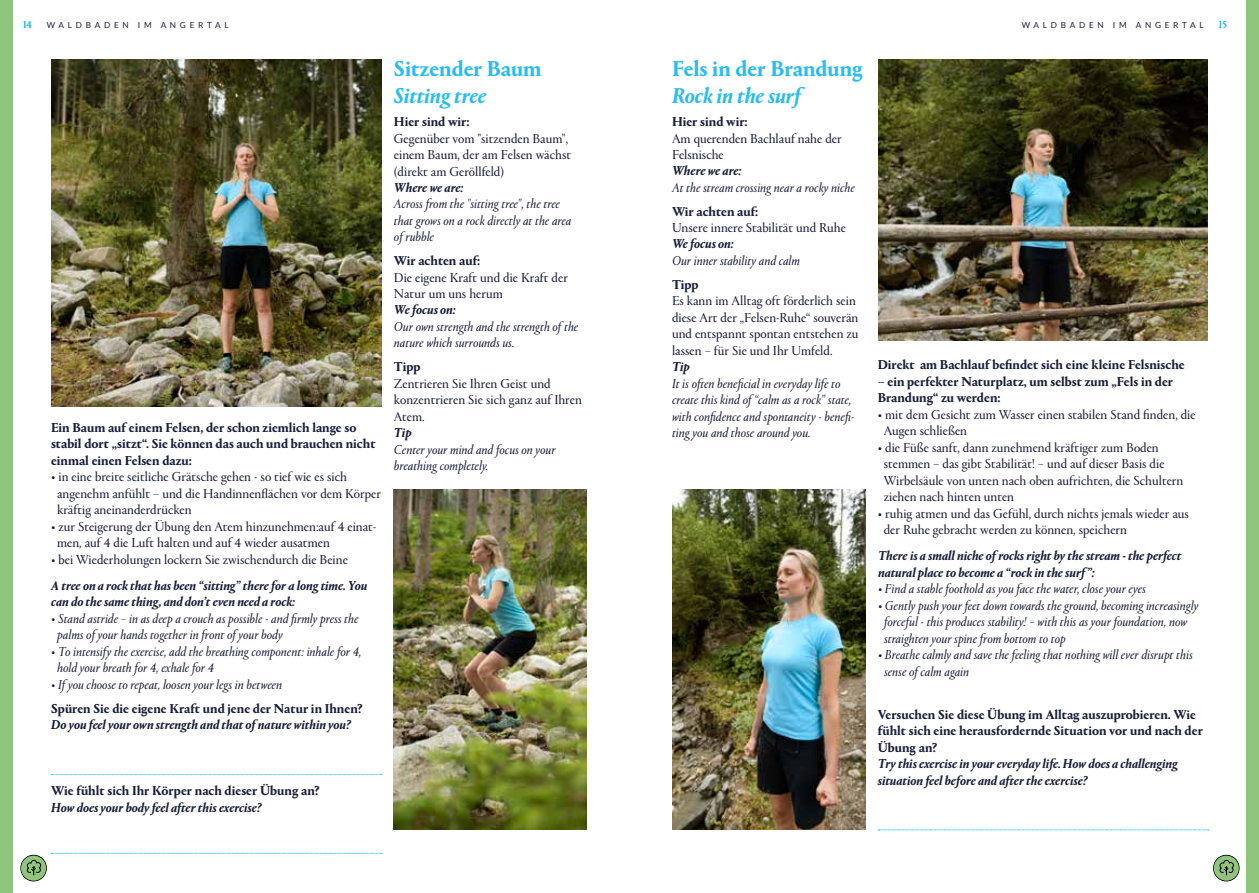
<style>
.page{position:relative;width:1259px;height:893px;background:#fff}
.page>*{position:absolute;margin:0;border:0;box-sizing:border-box;transform-origin:0 0}
.t1{font:700 22.5px "Portrait LF";color:#29bdef}
.t2{font:italic 700 22.5px "Portrait LF";color:#29bdef}
.t3{font:13.5px/16.5px "Portrait LF";color:#181e38}
.t4{font:italic 13.5px/16.5px "Portrait LF";color:#181e38}
.t5{font:700 13.5px/16.5px "Portrait LF";color:#181e38}
.t6{font:italic 700 13.5px/16.2px "Portrait LF";color:#181e38}
.t7{font:10.5px "Portrait Text LF";color:#29bdef}
.t8{font:8.25px "Lato";letter-spacing:.45em;color:#181e38}
</style>
<div class="page">
<div style="left:0;top:0;width:13px;height:893px;background:#90c57e"></div>
<svg style="left:1213px;top:855px;width:26px;height:26px"></svg>
<div style="left:1246px;top:0;width:13px;height:893px;background:#90c57e"></div>
<img style="left:394px;top:490px;width:193px;height:339px">
<img style="left:51px;top:60px;width:330px;height:346px">
<img style="left:672px;top:490px;width:193px;height:339px">
<img style="left:878px;top:60px;width:330px;height:281px">
<svg style="left:20px;top:853px;width:362px;height:28px"></svg>
<svg style="left:51px;top:774px;width:331px;height:1px"></svg>
<svg style="left:878px;top:830px;width:331px;height:1px"></svg>
<p class="t7" style="left:23px;top:17px;width:10px">14</p>
<p class="t8" style="left:47px;top:20px;width:183px">WALDBADEN IM ANGERTAL</p>
<p class="t8" style="left:1022px;top:20px;width:183px">WALDBADEN IM ANGERTAL</p>
<p class="t7" style="left:1218px;top:17px;width:10px">15</p>
<h1 class="t1" style="left:394px;top:53px;width:149px">Sitzender Baum</h1>
<h1 class="t2" style="left:394px;top:80px;width:94px">Sitting tree</h1>
<p class="t5" style="left:394px;top:113px;width:77px">Hier sind wir:</p>
<p class="t3" style="left:394px;top:130px;width:179px">Gegenüber vom "sitzenden Baum", einem Baum, der am Felsen wächst (direkt am Geröllfeld)</p>
<p class="t6" style="left:394px;top:179px;width:71px">Where we are:</p>
<p class="t4" style="left:394px;top:195px;width:179px">Across from the "sitting tree", the tree that grows on a rock directly at the area of rubble</p>
<p class="t5" style="left:394px;top:252px;width:88px">Wir achten auf:</p>
<p class="t3" style="left:394px;top:269px;width:175px">Die eigene Kraft und die Kraft der<br>Natur um uns herum</p>
<p class="t6" style="left:394px;top:301px;width:63px">We focus on:</p>
<p class="t4" style="left:394px;top:318px;width:186px">Our own strength and the strength of the nature which surrounds us.</p>
<p class="t5" style="left:394px;top:358px;width:28px">Tipp</p>
<p class="t3" style="left:394px;top:375px;width:189px">Zentrieren Sie Ihren Geist und konzentrieren Sie sich ganz auf Ihren<br>Atem.</p>
<p class="t6" style="left:394px;top:424px;width:19px">Tip</p>
<p class="t4" style="left:394px;top:441px;width:163px">Center your mind and focus on your breathing completely.</p>
<h1 class="t1" style="left:672px;top:53px;width:192px">Fels in der Brandung</h1>
<h1 class="t2" style="left:672px;top:80px;width:131px">Rock in the surf</h1>
<p class="t5" style="left:672px;top:113px;width:77px">Hier sind wir:</p>
<p class="t3" style="left:672px;top:130px;width:171px">Am querenden Bachlauf nahe der<br>Felsnische</p>
<p class="t6" style="left:672px;top:162px;width:71px">Where we are:</p>
<p class="t4" style="left:672px;top:179px;width:184px">At the stream crossing near a rocky niche</p>
<p class="t5" style="left:672px;top:202px;width:88px">Wir achten auf:</p>
<p class="t3" style="left:672px;top:219px;width:175px">Unsere innere Stabilität und Ruhe</p>
<p class="t6" style="left:672px;top:235px;width:63px">We focus on:</p>
<p class="t4" style="left:672px;top:252px;width:130px">Our inner stability and calm</p>
<p class="t5" style="left:672px;top:276px;width:28px">Tipp</p>
<p class="t3" style="left:672px;top:292px;width:188px">Es kann im Alltag oft förderlich sein diese Art der „Felsen-Ruhe“ souverän und entspannt spontan entstehen zu lassen – für Sie und Ihr Umfeld.</p>
<p class="t6" style="left:672px;top:358px;width:19px">Tip</p>
<p class="t4" style="left:672px;top:375px;width:184px">It is often beneficial in everyday life to create this kind of “calm as a rock” state, with confidence and spontaneity - benefi&shy;ting you and those around you.</p>
<p class="t5" style="left:877px;top:356px;width:308px">Direkt am Bachlauf befindet sich eine kleine Felsnische</p>
<p class="t5" style="left:877px;top:372px;width:297px">– ein perfekter Naturplatz, um selbst zum „Fels in der<br>Brandung“ zu werden:</p>
<p class="t3" style="left:883px;top:406px;width:313px;text-indent:-6px">• mit dem Gesicht zum Wasser einen stabilen Stand finden, die<br>Augen schließen</p>
<p class="t3" style="left:883px;top:439px;width:301px;text-indent:-6px">• die Füße sanft, dann zunehmend kräftiger zum Boden stemmen – das gibt Stabilität! – und auf dieser Basis die Wirbelsäule von unten nach oben aufrichten, die Schultern ziehen nach hinten unten</p>
<p class="t3" style="left:883px;top:505px;width:307px;text-indent:-6px">• ruhig atmen und das Gefühl, durch nichts jemals wieder aus der Ruhe gebracht werden zu können, speichern</p>
<p class="t6" style="left:878px;top:547px;width:305px">There is a small niche of rocks right by the stream - the perfect natural place to become a “rock in the surf ”:</p>
<p class="t4" style="left:878px;top:580px;width:269px">• Find a stable foothold as you face the water, close your eyes</p>
<p class="t4" style="left:884px;top:597px;width:316px;text-indent:-6px">• Gently push your feet down towards the ground, becoming increasingly forceful - this produces stability! – with this as your foundation, now straighten your spine from bottom to top</p>
<p class="t4" style="left:884px;top:646px;width:310px;text-indent:-6px">• Breathe calmly and save the feeling that nothing will ever disrupt this sense of calm again</p>
<p class="t5" style="left:51px;top:418px;width:326px">Ein Baum auf einem Felsen, der schon ziemlich lange so stabil dort „sitzt“. Sie können das auch und brauchen nicht einmal einen Felsen dazu:</p>
<p class="t3" style="left:57px;top:468px;width:325px;text-indent:-6px">• in eine breite seitliche Grätsche gehen - so tief wie es sich angenehm anfühlt – und die Handinnenflächen vor dem Körper kräftig aneinanderdrücken</p>
<p class="t3" style="left:57px;top:518px;width:321px;text-indent:-6px">• zur Steigerung der Übung den Atem hinzunehmen:auf 4 einat&shy;men, auf 4 die Luft halten und auf 4 wieder ausatmen</p>
<p class="t3" style="left:51px;top:551px;width:298px">• bei Wiederholungen lockern Sie zwischendurch die Beine</p>
<p class="t6" style="left:51px;top:577px;width:317px">A tree on a rock that has been “sitting” there for a long time. You can do the same thing, and don’t even need a rock:</p>
<p class="t4" style="left:57px;top:610px;width:303px;text-indent:-6px">• Stand astride – in as deep a crouch as possible - and firmly press the palms of your hands together in front of your body</p>
<p class="t4" style="left:57px;top:643px;width:305px;text-indent:-6px">• To intensify the exercise, add the breathing component: inhale for 4, hold your breath for 4, exhale for 4</p>
<p class="t4" style="left:51px;top:676px;width:232px">• If you choose to repeat, loosen your legs in between</p>
<p class="t5" style="left:51px;top:699px;width:313px">Spüren Sie die eigene Kraft und jene der Natur in Ihnen?</p>
<p class="t6" style="left:51px;top:716px;width:301px">Do you feel your own strength and that of nature within you?</p>
<p class="t5" style="left:51px;top:782px;width:270px">Wie fühlt sich Ihr Körper nach dieser Übung an?</p>
<p class="t6" style="left:51px;top:798px;width:212px">How does your body feel after this exercise?</p>
<p class="t5" style="left:878px;top:705px;width:327px">Versuchen Sie diese Übung im Alltag auszuprobieren. Wie fühlt sich eine herausfordernde Situation vor und nach der<br>Übung an?</p>
<p class="t6" style="left:878px;top:755px;width:302px">Try this exercise in your everyday life. How does a challenging situation feel before and after the exercise?</p>
</div>
